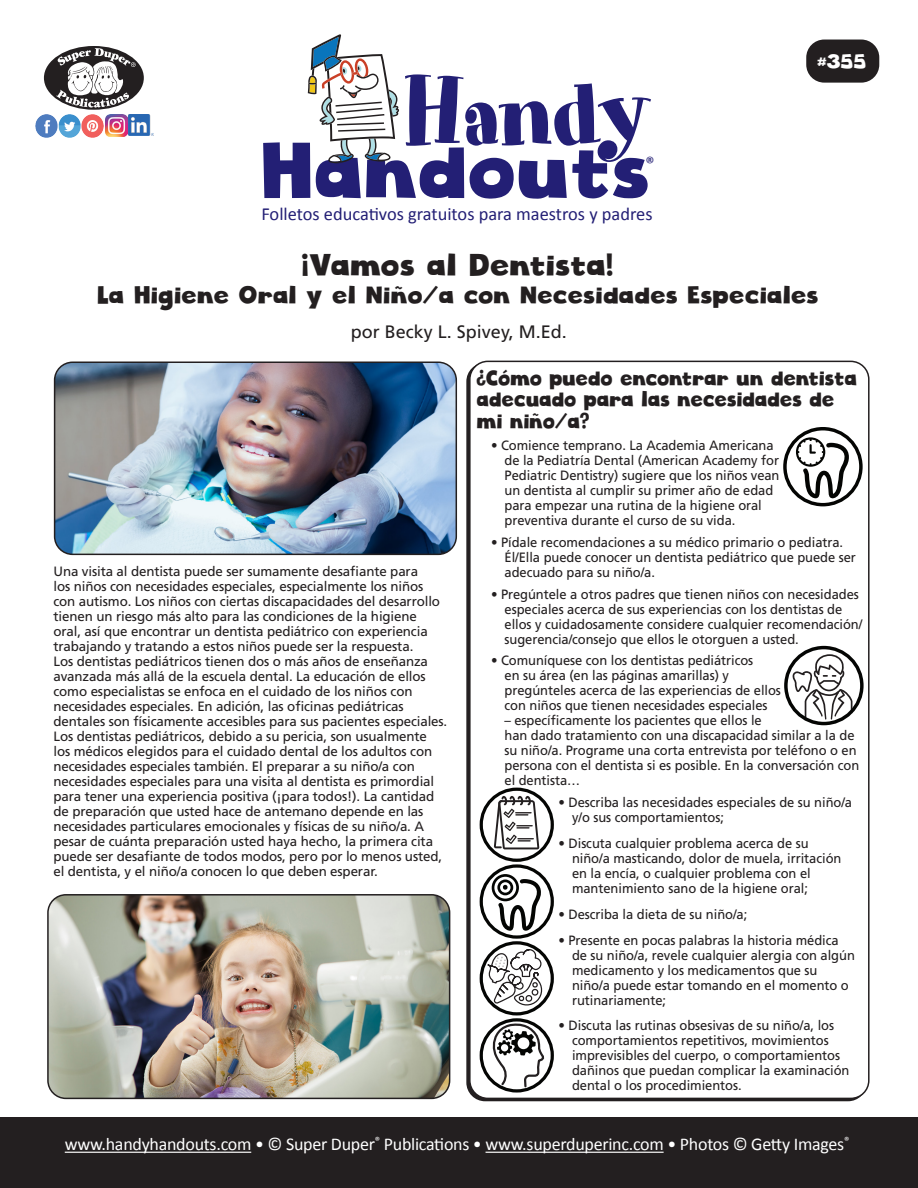
<style>
.page{position:relative;width:918px;height:1188px;background:#fff}
.page>*{position:absolute;margin:0;border:0;box-sizing:border-box;transform-origin:0 0}
.t1{font:93.75px "Art Department JNL";letter-spacing:-.03em;color:#231f75}
.t2{font:76.8px "Cloudy Witha Chanceof Love";color:#231f75}
.HH_Title{font:30px "Cloudy Witha Chanceof Love";color:#231f20}
.HH_Title-2{font:24px "Cloudy Witha Chanceof Love";color:#231f20}
.HH_TEXT{font:21px/21.8px "Cloudy Witha Chanceof Love";letter-spacing:-.01em;color:#231f20;scale:.92 1}
.t3{font:19.5px "Cloudy Witha Chanceof Love";color:#fff}
.t4{font:18.45px "Calibri";color:#231f75}
.t5{font:18px "Calibri";letter-spacing:-.015em;color:#fff}
.HH_Author{font:18px "Frutiger";color:#231f20}
.t6{font:18px "Calibri";color:#231f75}
.HH_TEXT-2{font:13.5px/15px "Frutiger";letter-spacing:-.005em;color:#231f20;scale:.96 1}
.HH_TEXT-3{font:13.5px/15px "Frutiger";letter-spacing:-.005em;color:#231f20}
</style>
<div class="page">
<div style="left:469px;top:361px;width:401px;height:738px;border:2px solid #231f20;border-radius:18px"></div>
<div style="left:806px;top:40px;width:73px;height:43px;background:#231f20;border-radius:18px"></div>
<div style="left:44px;top:46px;width:100px;height:64px;background:#231f20;border-radius:50%"></div>
<svg style="left:56px;top:48px;width:80px;height:60px"></svg>
<img style="left:36px;top:115px;width:68px;height:22px">
<img style="left:106px;top:115px;width:21px;height:21px">
<img style="left:129px;top:115px;width:24px;height:21px">
<div style="left:0;top:1118px;width:918px;height:70px;background:#231f20"></div>
<hr style="left:65px;top:1152px;width:186px;height:1px;background:#fff">
<hr style="left:486px;top:1152px;width:178px;height:1px;background:#fff">
<svg style="left:308px;top:34px;width:91px;height:129px"></svg>
<svg style="left:792px;top:654px;width:60px;height:66px"></svg>
<div style="left:784px;top:646px;width:80px;height:79px;border:3px solid #040503;border-radius:50%"></div>
<svg style="left:796px;top:437px;width:53px;height:62px"></svg>
<div style="left:783px;top:427px;width:80px;height:79px;border:3px solid #040503;border-radius:50%"></div>
<svg style="left:494px;top:796px;width:45px;height:53px"></svg>
<div style="left:480px;top:788px;width:74px;height:74px;border:3px solid #040503;border-radius:50%"></div>
<div style="left:480px;top:864px;width:74px;height:75px;border:3px solid #040503;border-radius:50%"></div>
<svg style="left:492px;top:874px;width:49px;height:57px"></svg>
<svg style="left:486px;top:948px;width:57px;height:60px"></svg>
<div style="left:480px;top:941px;width:74px;height:75px;border:3px solid #040503;border-radius:50%"></div>
<div style="left:480px;top:1018px;width:74px;height:75px;border:3px solid #040503;border-radius:50%"></div>
<svg style="left:490px;top:1021px;width:57px;height:132px"></svg>
<img style="left:50px;top:895px;width:400px;height:203px">
<div style="left:47px;top:894px;width:403px;height:205px;border:2px solid #231f20;border-radius:18px"></div>
<img style="left:55px;top:362px;width:401px;height:192px">
<div style="left:54px;top:362px;width:403px;height:193px;border:2px solid #231f20;border-radius:18px"></div>
<p class="t1" style="left:402px;top:57px;width:252px">Handy</p>
<p class="t2" style="left:264px;top:123px;width:391px">Handouts</p>
<p class="t6" style="left:646px;top:150px;width:11px">®</p>
<p class="t4" style="left:261px;top:201px;width:393px">Folletos educativos gratuitos para maestros y padres</p>
<p class="t3" style="left:818px;top:49px;width:51px">#355</p>
<p class="HH_Title" style="left:303px;top:246px;width:313px">¡Vamos al Dentista!</p>
<p class="HH_Title-2" style="left:98px;top:280px;width:723px">La Higiene Oral y el Niño/a con Necesidades Especiales</p>
<p class="HH_Author" style="left:351px;top:322px;width:217px">por Becky L. Spivey, M.Ed.</p>
<p class="HH_TEXT-3" style="left:53px;top:563px;width:395px">Una visita al dentista puede ser sumamente desafiante para<br>los niños con necesidades especiales, especialmente los niños con autismo. Los niños con ciertas discapacidades del desarrollo tienen un riesgo más alto para las condiciones de la higiene oral, así que encontrar un dentista pediátrico con experiencia trabajando y tratando a estos niños puede ser la respuesta.<br>Los dentistas pediátricos tienen dos o más años de enseñanza avanzada más allá de la escuela dental. La educación de ellos como especialistas se enfoca en el cuidado de los niños con necesidades especiales. En adición, las oficinas pediátricas dentales son físicamente accesibles para sus pacientes especiales.<br>Los dentistas pediátricos, debido a su pericia, son usualmente<br>los médicos elegidos para el cuidado dental de los adultos con necesidades especiales también. El preparar a su niño/a con necesidades especiales para una visita al dentista es primordial para tener una experiencia positiva (¡para todos!). La cantidad de preparación que usted hace de antemano depende en las necesidades particulares emocionales y físicas de su niño/a. A pesar de cuánta preparación usted haya hecho, la primera cita puede ser desafiante de todos modos, pero por lo menos usted, el dentista, y el niño/a conocen lo que deben esperar.</p>
<p class="HH_TEXT" style="left:478px;top:367px;width:415px">¿Cómo puedo encontrar un dentista adecuado para las necesidades de mi niño/a?</p>
<p class="HH_TEXT-2" style="left:505px;top:438px;width:288px;text-indent:-14px">• Comience temprano. La Academia Americana de la Pediatría Dental (American Academy for Pediatric Dentistry) sugiere que los niños vean un dentista al cumplir su primer año de edad para empezar una rutina de la higiene oral preventiva durante el curso de su vida.</p>
<p class="HH_TEXT-2" style="left:505px;top:535px;width:367px;text-indent:-14px">• Pídale recomendaciones a su médico primario o pediatra.<br>Él/Ella puede conocer un dentista pediátrico que puede ser adecuado para su niño/a.</p>
<p class="HH_TEXT-2" style="left:505px;top:586px;width:374px;text-indent:-14px">• Pregúntele a otros padres que tienen niños con necesidades especiales acerca de sus experiencias con los dentistas de ellos y cuidadosamente considere cualquier recomendación/ sugerencia/consejo que ellos le otorguen a usted.</p>
<p class="HH_TEXT-2" style="left:505px;top:653px;width:289px;text-indent:-14px">• Comuníquese con los dentistas pediátricos<br>en su área (en las páginas amarillas) y pregúnteles acerca de las experiencias de ellos con niños que tienen necesidades especiales</p>
<p class="HH_TEXT-2" style="left:505px;top:713px;width:371px">– específicamente los pacientes que ellos le<br>han dado tratamiento con una discapacidad similar a la de su niño/a. Programe una corta entrevista por teléfono o en persona con el dentista si es posible. En la conversación con el dentista…</p>
<p class="HH_TEXT-2" style="left:572px;top:795px;width:293px;text-indent:-14px">• Describa las necesidades especiales de su niño/a y/o sus comportamientos;</p>
<p class="HH_TEXT-2" style="left:572px;top:836px;width:282px;text-indent:-14px">• Discuta cualquier problema acerca de su niño/a masticando, dolor de muela, irritación en la encía, o cualquier problema con el mantenimiento sano de la higiene oral;</p>
<p class="HH_TEXT-2" style="left:559px;top:906px;width:198px">• Describa la dieta de su niño/a;</p>
<p class="HH_TEXT-2" style="left:572px;top:932px;width:296px;text-indent:-14px">• Presente en pocas palabras la historia médica de su niño/a, revele cualquier alergia con algún medicamento y los medicamentos que su niño/a puede estar tomando en el momento o rutinariamente;</p>
<p class="HH_TEXT-2" style="left:572px;top:1018px;width:290px;text-indent:-14px">• Discuta las rutinas obsesivas de su niño/a, los comportamientos repetitivos, movimientos imprevisibles del cuerpo, o comportamientos dañinos que puedan complicar la examinación dental o los procedimientos.</p>
<p class="t5" style="left:65px;top:1132px;width:786px">www.handyhandouts.com • © Super Duper<sup>®</sup> Publications • www.superduperinc.com • Photos © Getty Images<sup>®</sup></p>
</div>
